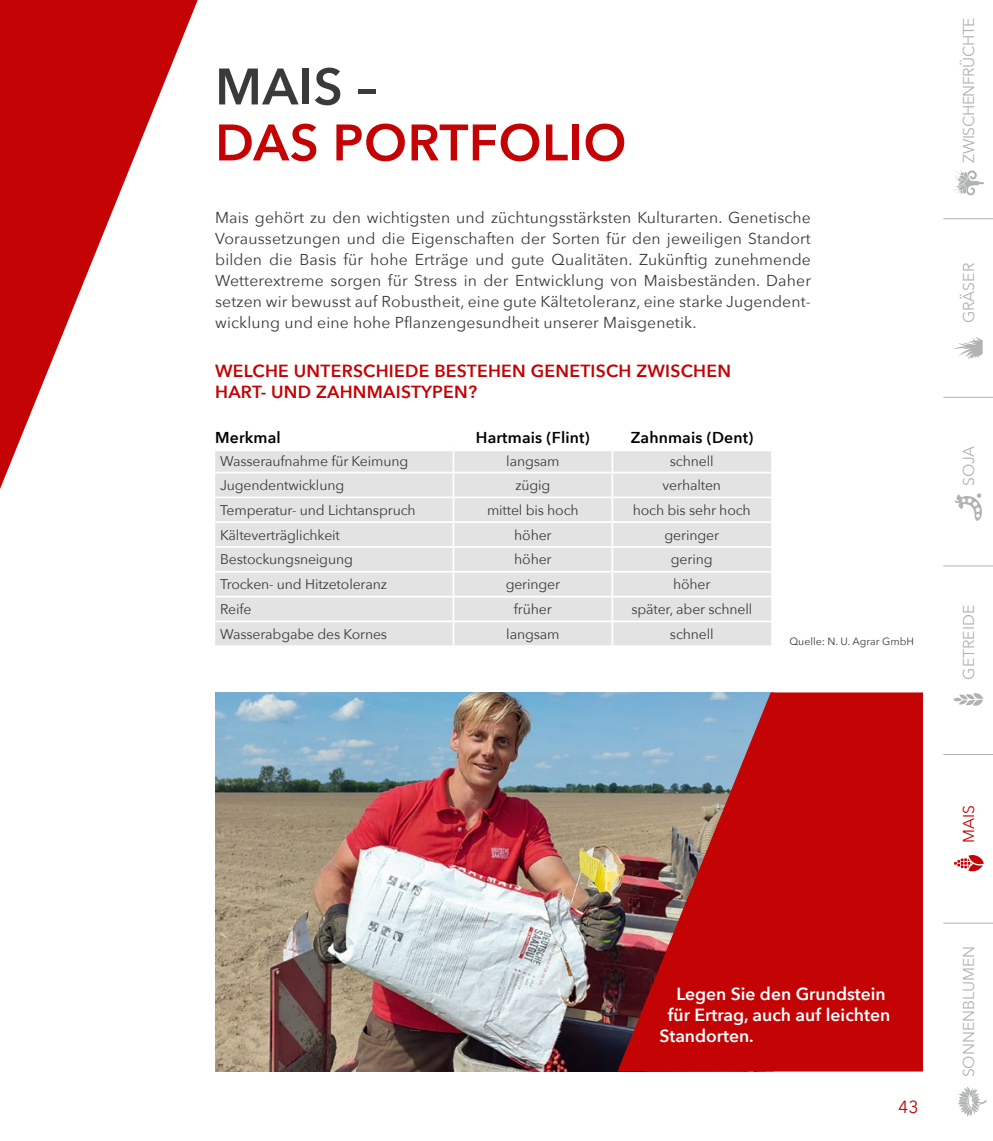
<style>
.page{position:relative;width:993px;height:1141px;background:#fff}
.page>*{position:absolute;margin:0;border:0;box-sizing:border-box;transform-origin:0 0}
.t1{font:600 50.75px "Avenir Next";letter-spacing:.01em;color:#c30304}
.t2{font:600 50.75px "Avenir Next";color:#3a3a39}
.t3{font:600 17.5px/21px "Avenir Next";letter-spacing:.015em;color:#c30304}
.t4{font:600 17.5px "Avenir Next";color:#fff}
.t5{font:17.5px "Avenir Next";color:#c30304}
.t6{font:15.75px/21px "Avenir Next";letter-spacing:.01em;color:#3a3a39;text-align:justify}
.t7{font:600 15.75px "Avenir Next";letter-spacing:.01em;color:#000}
.t8{font:15.75px "Avenir Next";color:#b1b2b3}
.t9{font:15.75px "Avenir Next";letter-spacing:-.03em;color:#b1b2b3}
.t10{font:15.75px "Avenir Next";color:#c30304}
.t11{font:14px "Avenir Next";letter-spacing:-.01em;color:#3a3a39}
.t12{font:10.5px "Avenir Next";color:#3a3a39}
</style>
<div class="page">
<svg style="left:0;top:0;width:198px;height:489px;fill:#c30304"></svg>
<img style="left:215px;top:692px;width:402px;height:379px">
<svg style="left:617px;top:692px;width:306px;height:379px;background:#b22427"></svg>
<div style="left:215px;top:451px;width:556px;height:194px;background:#e3e3e3"></div>
<hr style="left:215px;top:472px;width:238px;height:1px;background:#fff">
<hr style="left:453px;top:472px;width:159px;height:1px;background:#fff">
<hr style="left:612px;top:472px;width:159px;height:1px;background:#fff">
<hr style="left:215px;top:496px;width:238px;height:2px;background:#fff">
<hr style="left:453px;top:496px;width:159px;height:2px;background:#fff">
<hr style="left:612px;top:496px;width:159px;height:2px;background:#fff">
<hr style="left:215px;top:521px;width:238px;height:2px;background:#fff">
<hr style="left:453px;top:521px;width:159px;height:2px;background:#fff">
<hr style="left:612px;top:521px;width:159px;height:2px;background:#fff">
<hr style="left:215px;top:546px;width:238px;height:2px;background:#fff">
<hr style="left:453px;top:546px;width:159px;height:2px;background:#fff">
<hr style="left:612px;top:546px;width:159px;height:2px;background:#fff">
<hr style="left:215px;top:571px;width:238px;height:2px;background:#fff">
<hr style="left:453px;top:571px;width:159px;height:2px;background:#fff">
<hr style="left:612px;top:571px;width:159px;height:2px;background:#fff">
<hr style="left:215px;top:596px;width:238px;height:1px;background:#fff">
<hr style="left:453px;top:596px;width:159px;height:1px;background:#fff">
<hr style="left:612px;top:596px;width:159px;height:1px;background:#fff">
<hr style="left:215px;top:620px;width:238px;height:2px;background:#fff">
<hr style="left:453px;top:620px;width:159px;height:2px;background:#fff">
<hr style="left:612px;top:620px;width:159px;height:2px;background:#fff">
<hr style="left:452px;top:448px;width:2px;height:24px;background:#fff">
<hr style="left:452px;top:473px;width:2px;height:23px;background:#fff">
<hr style="left:452px;top:498px;width:2px;height:23px;background:#fff">
<hr style="left:452px;top:523px;width:2px;height:23px;background:#fff">
<hr style="left:452px;top:548px;width:2px;height:23px;background:#fff">
<hr style="left:452px;top:573px;width:2px;height:23px;background:#fff">
<hr style="left:452px;top:597px;width:2px;height:23px;background:#fff">
<hr style="left:452px;top:622px;width:2px;height:23px;background:#fff">
<hr style="left:611px;top:448px;width:2px;height:24px;background:#fff">
<hr style="left:611px;top:473px;width:2px;height:23px;background:#fff">
<hr style="left:611px;top:498px;width:2px;height:23px;background:#fff">
<hr style="left:611px;top:523px;width:2px;height:23px;background:#fff">
<hr style="left:611px;top:548px;width:2px;height:23px;background:#fff">
<hr style="left:611px;top:573px;width:2px;height:23px;background:#fff">
<hr style="left:611px;top:597px;width:2px;height:23px;background:#fff">
<hr style="left:611px;top:622px;width:2px;height:23px;background:#fff">
<svg style="left:954px;top:337px;width:28px;height:22px"></svg>
<svg style="left:954px;top:493px;width:28px;height:28px"></svg>
<svg style="left:953px;top:693px;width:29px;height:13px"></svg>
<svg style="left:954px;top:855px;width:29px;height:17px"></svg>
<svg style="left:954px;top:170px;width:29px;height:26px"></svg>
<hr style="left:943px;top:218px;width:49px;height:1px;background:#b1b2b3">
<hr style="left:943px;top:397px;width:49px;height:1px;background:#b1b2b3">
<hr style="left:943px;top:566px;width:49px;height:1px;background:#b1b2b3">
<hr style="left:943px;top:754px;width:49px;height:1px;background:#b1b2b3">
<hr style="left:943px;top:923px;width:49px;height:1px;background:#b1b2b3">
<svg style="left:958px;top:1087px;width:28px;height:30px"></svg>
<h1 class="t2" style="left:215px;top:43px;width:163px">MAIS –</h1>
<h1 class="t1" style="left:215px;top:99px;width:412px">DAS PORTFOLIO</h1>
<p class="t6" style="left:215px;top:207px;width:597px">Mais gehört zu den wichtigsten und züchtungsstärksten Kulturarten. Genetische Voraussetzungen und die Eigenschaften der Sorten für den jeweiligen Standort bilden die Basis für hohe Erträge und gute Qualitäten. Zukünftig zunehmende Wetterextreme sorgen für Stress in der Entwicklung von Maisbeständen. Daher setzen wir bewusst auf Robustheit, eine gute Kältetoleranz, eine starke Jugendent&shy;wicklung und eine hohe Pflanzengesundheit unserer Maisgenetik.</p>
<p class="t3" style="left:215px;top:360px;width:517px">WELCHE UNTERSCHIEDE BESTEHEN GENETISCH ZWISCHEN<br>HART- UND ZAHNMAISTYPEN?</p>
<p class="t7" style="left:215px;top:424px;width:67px">Merkmal</p>
<p class="t7" style="left:476px;top:424px;width:115px">Hartmais (Flint)</p>
<p class="t7" style="left:630px;top:424px;width:124px">Zahnmais (Dent)</p>
<p class="t11" style="left:220px;top:450px;width:189px">Wasseraufnahme für Keimung</p>
<p class="t11" style="left:506px;top:450px;width:55px">langsam</p>
<p class="t11" style="left:669px;top:450px;width:45px">schnell</p>
<p class="t11" style="left:220px;top:473px;width:125px">Jugendentwicklung</p>
<p class="t11" style="left:515px;top:473px;width:36px">zügig</p>
<p class="t11" style="left:662px;top:473px;width:60px">verhalten</p>
<p class="t11" style="left:220px;top:498px;width:197px">Temperatur- und Lichtanspruch</p>
<p class="t11" style="left:487px;top:498px;width:93px">mittel bis hoch</p>
<p class="t11" style="left:632px;top:498px;width:119px">hoch bis sehr hoch</p>
<p class="t11" style="left:220px;top:523px;width:121px">Kälteverträglichkeit</p>
<p class="t11" style="left:514px;top:523px;width:39px">höher</p>
<p class="t11" style="left:664px;top:523px;width:56px">geringer</p>
<p class="t11" style="left:220px;top:548px;width:134px">Bestockungsneigung</p>
<p class="t11" style="left:514px;top:548px;width:39px">höher</p>
<p class="t11" style="left:670px;top:548px;width:43px">gering</p>
<p class="t11" style="left:220px;top:572px;width:168px">Trocken- und Hitzetoleranz</p>
<p class="t11" style="left:505px;top:572px;width:56px">geringer</p>
<p class="t11" style="left:673px;top:572px;width:39px">höher</p>
<p class="t11" style="left:220px;top:597px;width:33px">Reife</p>
<p class="t11" style="left:514px;top:597px;width:39px">früher</p>
<p class="t11" style="left:631px;top:597px;width:122px">später, aber schnell</p>
<p class="t11" style="left:220px;top:622px;width:168px">Wasserabgabe des Kornes</p>
<p class="t11" style="left:506px;top:622px;width:55px">langsam</p>
<p class="t11" style="left:669px;top:622px;width:45px">schnell</p>
<p class="t12" style="left:789px;top:633px;width:126px">Quelle: N. U. Agrar GmbH</p>
<p class="t9" style="left:954px;top:163px;width:147px;rotate:-90deg">ZWISCHENFRÜCHTE</p>
<p class="t8" style="left:954px;top:323px;width:62px;rotate:-90deg">GRÄSER</p>
<p class="t8" style="left:954px;top:486px;width:42px;rotate:-90deg">SOJA</p>
<p class="t8" style="left:954px;top:680px;width:76px;rotate:-90deg">GETREIDE</p>
<p class="t4" style="left:676px;top:979px;width:211px">Legen Sie den Grundstein</p>
<p class="t4" style="left:667px;top:1000px;width:224px">für Ertrag, auch auf leichten</p>
<p class="t4" style="left:659px;top:1021px;width:96px">Standorten.</p>
<p class="t5" style="left:897px;top:1092px;width:22px">43</p>
<p class="t10" style="left:954px;top:843px;width:39px;rotate:-90deg">MAIS</p>
<p class="t8" style="left:954px;top:1077px;width:133px;rotate:-90deg">SONNENBLUMEN</p>
</div>
